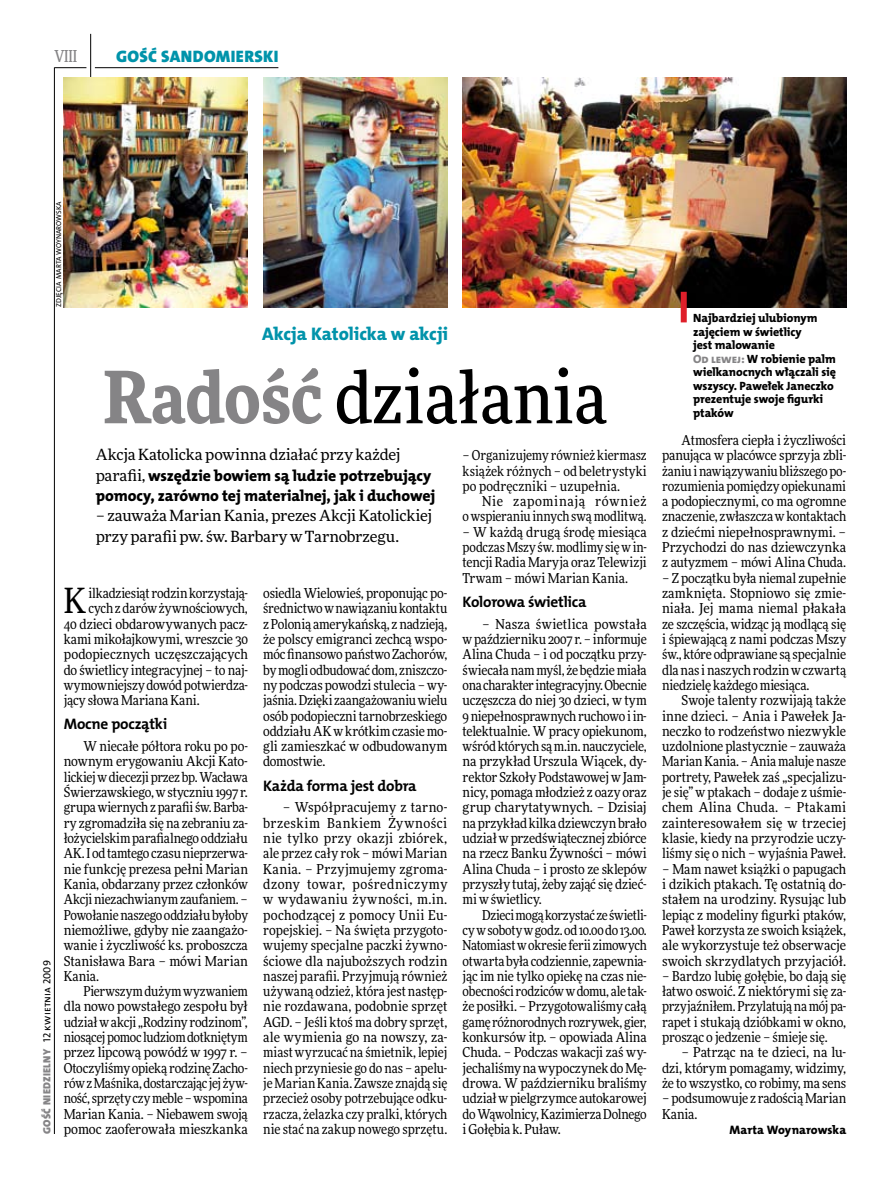
<style>
.page{position:relative;width:893px;height:1191px;background:#fff}
.page>*{position:absolute;margin:0;border:0;box-sizing:border-box;transform-origin:0 0}
.t1{font:500 72px "Freeday Narrow";color:#000}
.t2{font:34.8px "Freeday Narrow News";color:#000}
.t3{font:18.3px "The Mix HP8 Ex Bld";letter-spacing:-.025em;color:#0093aa}
.t4{font:16.65px "The Mix HP9 Blk";letter-spacing:.02em;color:#0093aa}
.t5{font:500 16.5px "Freeday Narrow";color:#858486;scale:.9 1}
.t6{font:15.75px/20.4px "The Mix HP8 Ex Bld";color:#000}
.t7{font:15.45px/20.4px "Freeday News";letter-spacing:-.015em;color:#000}
.t8{font:15.3px "The Mix HP7 Bld";letter-spacing:-.02em;color:#000}
.t9{font:13.65px/15.3px "Freeday Narrow News";letter-spacing:-.005em;color:#000;text-align:justify}
.t10{font:12.3px "The Mix HP8 Ex Bld";letter-spacing:-.005em;color:#000}
.t11{font:12px/13.5px "The Mix HP8 Ex Bld";letter-spacing:-.005em;color:#000}
.t12{font:10.5px "The Mix HP9 Blk";letter-spacing:.025em;color:#858486}
.t13{font:7.2px "The Mix HP5 Plain";letter-spacing:.015em;color:#000}
.s1{font-family:"The Mix HP5 Plain";color:#000}
.s2{font-weight:900;color:#858486}
.s3{font-family:"Freeday News";font-size:15.45px}
.s4{color:#858486}
</style>
<div class="page">
<hr style="left:54px;top:67px;width:1px;height:1067px;background:#000">
<hr style="left:90px;top:34px;width:1px;height:43px;background:#000">
<hr style="left:54px;top:67px;width:32px;height:1px;background:#000">
<hr style="left:95px;top:67px;width:183px;height:1px;background:#000">
<img style="left:64px;top:77px;width:184px;height:230px">
<img style="left:463px;top:77px;width:383px;height:230px">
<img style="left:263px;top:77px;width:184px;height:230px">
<div style="left:681px;top:292px;width:6px;height:30px;background:#df1f2a"></div>
<p class="t5" style="left:54px;top:46px;width:27px">VIII</p>
<p class="t4" style="left:116px;top:46px;width:164px">GOŚĆ SANDOMIERSKI</p>
<p class="t13" style="left:54px;top:307px;width:107px;rotate:-90deg">zdjęcia Marta Woynarowska</p>
<p class="t12" style="left:40px;top:1134px;width:175px;rotate:-90deg">GOŚĆ NIEDZIELNY <span class="s1">12 kwietnia 2009</span></p>
<h3 class="t3" style="left:262px;top:322px;width:187px">Akcja Katolicka w akcji</h3>
<h1 class="t1" style="left:103px;top:353px;width:505px"><span class="s2">Radość</span> działania</h1>
<p class="t7" style="left:96px;top:444px;width:306px">Akcja Katolicka powinna działać przy każdej</p>
<p class="t6" style="left:96px;top:465px;width:341px"><span class="s3">parafii,</span> wszędzie bowiem są ludzie potrzebujący pomocy, zarówno tej materialnej, jak i duchowej</p>
<p class="t7" style="left:96px;top:505px;width:338px">– zauważa Marian Kania, prezes Akcji Katolickiej przy parafii pw. św. Barbary w Tarnobrzegu.</p>
<p class="t9" style="left:463px;top:447px;width:186px">– Organizujemy również kiermasz książek różnych – od beletrystyki po podręczniki – uzupełnia.</p>
<p class="t9" style="left:463px;top:493px;width:186px;text-align:right">Nie zapominają również owspieraniu innych swą modlitwą.</p>
<p class="t9" style="left:463px;top:524px;width:186px">– W każdą drugą środę miesiąca podczas Mszy św. modlimy się win&shy;tencji Radia Maryja oraz Telewizji Trwam – mówi Marian Kania.</p>
<p class="t8" style="left:463px;top:592px;width:125px">Kolorowa świetlica</p>
<p class="t9" style="left:463px;top:616px;width:186px;text-indent:20px">– Nasza świetlica powstała wpaździerniku 2007 r. – informuje Alina Chuda – i od początku przy&shy;świecała nam myśl, że będzie miała ona charakter integracyjny. Obecnie uczęszcza do niej 30 dzieci, w tym 9 niepełnosprawnych ruchowo iin&shy;telektualnie. W pracy opiekunom, wśród których sąm.in. nauczyciele, na przykład Urszula Wiącek, dy&shy;rektor Szkoły Podstawowej w Jam&shy;nicy, pomaga młodzież z oazy oraz grup charytatywnych. – Dzisiaj na przykład kilka dziewczyn brało udział w przedświątecznej zbiórce na rzecz Banku Żywności – mówi Alina Chuda – i prosto ze sklepów przyszły tutaj, żeby zająć się dzieć&shy;mi w świetlicy.</p>
<p class="t9" style="left:463px;top:907px;width:186px;text-indent:20px">Dzieci mogą korzystać ześwietli&shy;cy wsoboty wgodz. od10.00 do 13.00.<br>Natomiast wokresie ferii zimowych otwarta była codziennie, zapewnia&shy;jąc im nie tylko opiekę na czas nie&shy;obecności rodziców wdomu, ale tak&shy;że posiłki. – Przygotowaliśmy całą gamę różnorodnych rozrywek, gier, konkursów itp. – opowiada Alina Chuda. – Podczas wakacji zaś wy&shy;jechaliśmy nawypoczynek doMę&shy;drowa. W październiku braliśmy udział wpielgrzymce autokarowej doWąwolnicy, Kazimierza Dolnego i Gołębia k. Puław.</p>
<h2 class="t2" style="left:64px;top:579px;width:24px">K</h2>
<p class="t9" style="left:88px;top:585px;width:161px">ilkadziesiąt rodzin korzystają-</p>
<p class="t9" style="left:263px;top:585px;width:186px">osiedla Wielowieś, proponując po&shy;średnictwo wnawiązaniu kontaktu zPolonią amerykańską, znadzieją, że polscy emigranci zechcą wspo&shy;móc finansowo państwo Zachorów, by mogli odbudować dom, zniszczo&shy;ny podczas powodzi stulecia – wy&shy;jaśnia. Dzięki zaangażowaniu wielu osób podopieczni tarnobrzeskiego oddziału AK w krótkim czasie mo&shy;gli zamieszkać w odbudowanym domostwie.</p>
<p class="t8" style="left:263px;top:775px;width:155px">Każda forma jest dobra</p>
<p class="t9" style="left:263px;top:799px;width:186px;text-indent:20px">– Współpracujemy z tarno&shy;brzeskim Bankiem Żywności nie tylko przy okazji zbiórek, ale przez cały rok – mówi Marian Kania. – Przyjmujemy zgroma&shy;dzony towar, pośredniczymy w wydawaniu żywności, m.in. pochodzącej z pomocy Unii Eu&shy;ropejskiej. – Na święta przygoto&shy;wujemy specjalne paczki żywno&shy;ściowe dla najuboższych rodzin naszej parafii. Przyjmują również używaną odzież, która jest następ&shy;nie rozdawana, podobnie sprzęt AGD. – Jeśli ktoś ma dobry sprzęt, ale wymienia go na nowszy, za&shy;miast wyrzucać na śmietnik, lepiej niech przyniesie go do nas – apelu&shy;je Marian Kania. Zawsze znajdą się przecież osoby potrzebujące odku&shy;rzacza, żelazka czy pralki, których nie stać na zakup nowego sprzętu.</p>
<p class="t9" style="left:88px;top:600px;width:161px">cych z darów żywnościowych,</p>
<p class="t9" style="left:64px;top:616px;width:186px">40 dzieci obdarowywanych pacz-</p>
<p class="t9" style="left:64px;top:631px;width:186px">kami mikołajkowymi, wreszcie 30</p>
<p class="t9" style="left:64px;top:646px;width:186px">podopiecznych uczęszczających</p>
<p class="t9" style="left:64px;top:662px;width:186px">do świetlicy integracyjnej – to naj-</p>
<p class="t9" style="left:64px;top:677px;width:186px">wymowniejszy dowód potwierdza-</p>
<p class="t9" style="left:64px;top:692px;width:137px">jący słowa Mariana Kani.</p>
<p class="t8" style="left:64px;top:714px;width:105px">Mocne początki</p>
<p class="t9" style="left:64px;top:738px;width:186px;text-indent:20px">W niecałe półtora roku po po&shy;nownym erygowaniu Akcji Kato&shy;lickiej wdiecezji przez bp.Wacława Świerzawskiego, wstyczniu 1997 r. grupa wiernych zparafii św. Barba&shy;ry zgromadziła się na zebraniu za&shy;łożycielskim parafialnego oddziału AK. I od tamtego czasu nieprzerwa&shy;nie funkcję prezesa pełni Marian Kania, obdarzany przez członków Akcji niezachwianym zaufaniem. – Powołanie naszego oddziału byłoby niemożliwe, gdyby nie zaangażo&shy;wanie i życzliwość ks. proboszcza Stanisława Bara – mówi Marian Kania.</p>
<p class="t9" style="left:64px;top:983px;width:186px;text-indent:20px">Pierwszym dużym wyzwaniem dla nowo powstałego zespołu był udział wakcji „Rodziny rodzinom”, niosącej pomoc ludziom dotkniętym przez lipcową powódź w 1997 r. – Otoczyliśmy opieką rodzinę Zacho&shy;rów zMaśnika, dostarczając jej żyw&shy;ność, sprzęty czymeble – wspomina Marian Kania. – Niebawem swoją pomoc zaoferowała mieszkanka</p>
<p class="t11" style="left:693px;top:312px;width:145px">Najbardziej ulubionym zajęciem w świetlicy<br>jest malowanie<br><span class="s4">Od lewej:</span> W robienie palm wielkanocnych włączali się wszyscy. Pawełek Janeczko prezentuje swoje figurki ptaków</p>
<p class="t9" style="left:662px;top:432px;width:186px;text-indent:20px">Atmosfera ciepła i życzliwości panująca w placówce sprzyja zbli&shy;żaniu inawiązywaniu bliższego po&shy;rozumienia pomiędzy opiekunami a podopiecznymi, co ma ogromne znaczenie, zwłaszcza wkontaktach z dziećmi niepełnosprawnymi. – Przychodzi do nas dziewczynka z autyzmem – mówi Alina Chuda.</p>
<p class="t9" style="left:662px;top:570px;width:186px">– Z początku była niemal zupełnie zamknięta. Stopniowo się zmie&shy;niała. Jej mama niemal płakała ze szczęścia, widząc ją modlącą się i śpiewającą z nami podczas Mszy św., które odprawiane są specjalnie dla nas inaszych rodzin wczwartą niedzielę każdego miesiąca.</p>
<p class="t9" style="left:662px;top:692px;width:186px;text-indent:20px">Swoje talenty rozwijają także inne dzieci. – Ania i Pawełek Ja&shy;neczko to rodzeństwo niezwykle uzdolnione plastycznie – zauważa Marian Kania. – Ania maluje nasze portrety, Pawełek zaś „specjalizu&shy;je się” w ptakach – dodaje z uśmie&shy;chem Alina Chuda. – Ptakami zainteresowałem się w trzeciej klasie, kiedy na przyrodzie uczy&shy;liśmy się o nich – wyjaśnia Paweł.</p>
<p class="t9" style="left:662px;top:861px;width:186px">– Mam nawet książki o papugach i dzikich ptakach. Tę ostatnią do&shy;stałem na urodziny. Rysując lub lepiąc z modeliny figurki ptaków, Paweł korzysta ze swoich książek, ale wykorzystuje też obserwacje swoich skrzydlatych przyjaciół.</p>
<p class="t9" style="left:662px;top:968px;width:186px">– Bardzo lubię gołębie, bo dają się łatwo oswoić. Z niektórymi się za&shy;przyjaźniłem. Przylatują namój pa&shy;rapet i stukają dzióbkami w okno, prosząc o jedzenie – śmieje się.</p>
<p class="t9" style="left:662px;top:1044px;width:186px;text-indent:20px">– Patrząc na te dzieci, na lu&shy;dzi, którym pomagamy, widzimy, że to wszystko, co robimy, ma sens</p>
<p class="t9" style="left:662px;top:1090px;width:186px">– podsumowuje z radością Marian<br>Kania.</p>
<p class="t10" style="left:730px;top:1122px;width:118px">Marta Woynarowska</p>
</div>
